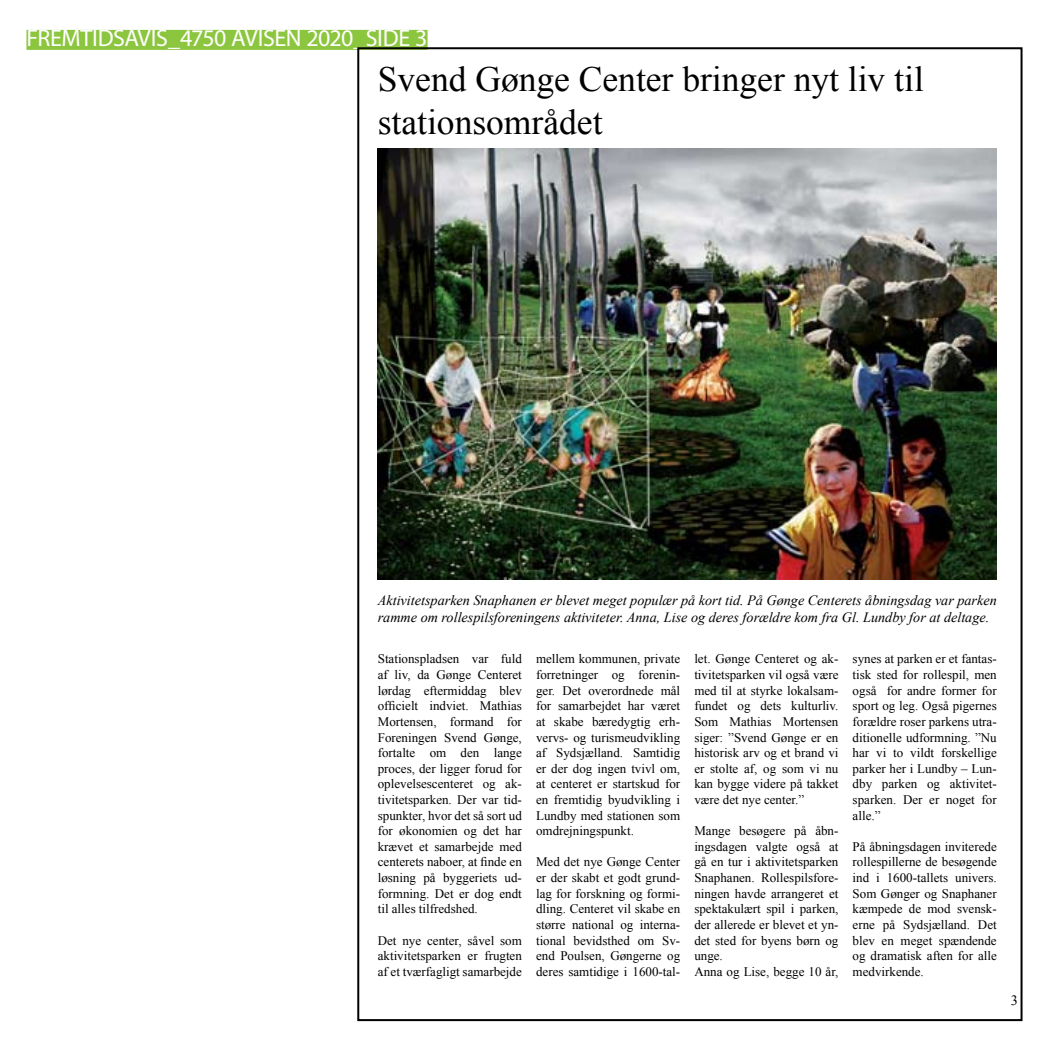
<style>
.page{position:relative;width:1049px;height:1049px;background:#fff}
.page>*{position:absolute;margin:0;border:0;box-sizing:border-box;transform-origin:0 0}
.t1{font:35.4px/42.6px "Times New Roman";color:#000}
.t2{font:24px "Myriad Pro";letter-spacing:-.02em;color:#fff}
.t3{font:italic 14.2px/17px "Times New Roman";color:#000}
.t4{font:14.2px "Times New Roman";color:#000}
.t5{font:13px/15.6px "Times New Roman";color:#000;text-align:justify}
</style>
<div class="page">
<div style="left:26px;top:30px;width:401px;height:20px;background:#8cc63f"></div>
<img style="left:378px;top:149px;width:619px;height:430px">
<h2 class="t2" style="left:26px;top:23px;width:402px">FREMTIDSAVIS_4750 AVISEN 2020_SIDE 3</h2>
<h1 class="t1" style="left:378px;top:58px;width:547px">Svend Gønge Center bringer nyt liv til stationsområdet</h1>
<p class="t3" style="left:378px;top:592px;width:620px">Aktivitetsparken Snaphanen er blevet meget populær på kort tid. På Gønge Centerets åbningsdag var parken ramme om rollespilsforeningens aktiviteter. Anna, Lise og deres forældre kom fra Gl. Lundby for at deltage.</p>
<p class="t5" style="left:378px;top:651px;width:146px">Stationspladsen var fuld af liv, da Gønge Centeret lørdag eftermiddag blev officielt indviet. Mathias Mortensen, formand for Foreningen Svend Gønge, fortalte om den lange proces, der ligger forud for oplevelsescenteret og ak&shy;tivitetsparken. Der var tid&shy;spunkter, hvor det så sort ud for økonomien og det har krævet et samarbejde med centerets naboer, at finde en løsning på byggeriets ud&shy;formning. Det er dog endt til alles tilfredshed.</p>
<p class="t5" style="left:378px;top:932px;width:146px">Det nye center, såvel som aktivitetsparken er frugten af et tværfagligt samarbejde</p>
<p class="t5" style="left:536px;top:651px;width:146px">mellem kommunen, private forretninger og forenin&shy;ger. Det overordnede mål for samarbejdet har været at skabe bæredygtig erh&shy;vervs- og turismeudvikling af Sydsjælland. Samtidig er der dog ingen tvivl om, at centeret er startskud for en fremtidig byudvikling i Lundby med stationen som omdrejningspunkt.</p>
<p class="t5" style="left:536px;top:854px;width:146px">Med det nye Gønge Center er der skabt et godt grund&shy;lag for forskning og formi&shy;dling. Centeret vil skabe en større national og interna&shy;tional bevidsthed om Sv&shy;end Poulsen, Gøngerne og deres samtidige i 1600-tal-</p>
<p class="t5" style="left:694px;top:651px;width:146px">let. Gønge Centeret og ak&shy;tivitetsparken vil også være med til at styrke lokalsam&shy;fundet og dets kulturliv.<br>Som Mathias Mortensen siger: ”Svend Gønge er en historisk arv og et brand vi er stolte af, og som vi nu kan bygge videre på takket være det nye center.”</p>
<p class="t5" style="left:694px;top:823px;width:146px;text-align:left">Mange besøgere på åbn&shy;ingsdagen valgte også at gå en tur i aktivitetsparken<br>Snaphanen. Rollespilsfore&shy;ningen havde arrangeret et spektakulært spil i parken, der allerede er blevet et yn&shy;det sted for byens børn og unge.<br>Anna og Lise, begge 10 år,</p>
<p class="t5" style="left:853px;top:651px;width:146px">synes at parken er et fantas&shy;tisk sted for rollespil, men også for andre former for sport og leg. Også pigernes forældre roser parkens utra&shy;ditionelle udformning. ”Nu har vi to vildt forskellige parker her i Lundby – Lun&shy;dby parken og aktivitet&shy;sparken. Der er noget for alle.”</p>
<p class="t5" style="left:853px;top:838px;width:146px">På åbningsdagen inviterede rollespillerne de besøgende ind i 1600-tallets univers.<br>Som Gønger og Snaphaner kæmpede de mod svensk&shy;erne på Sydsjælland. Det blev en meget spændende og dramatisk aften for alle medvirkende.</p>
<p class="t4" style="left:1011px;top:990px;width:9px">3</p>
</div>
